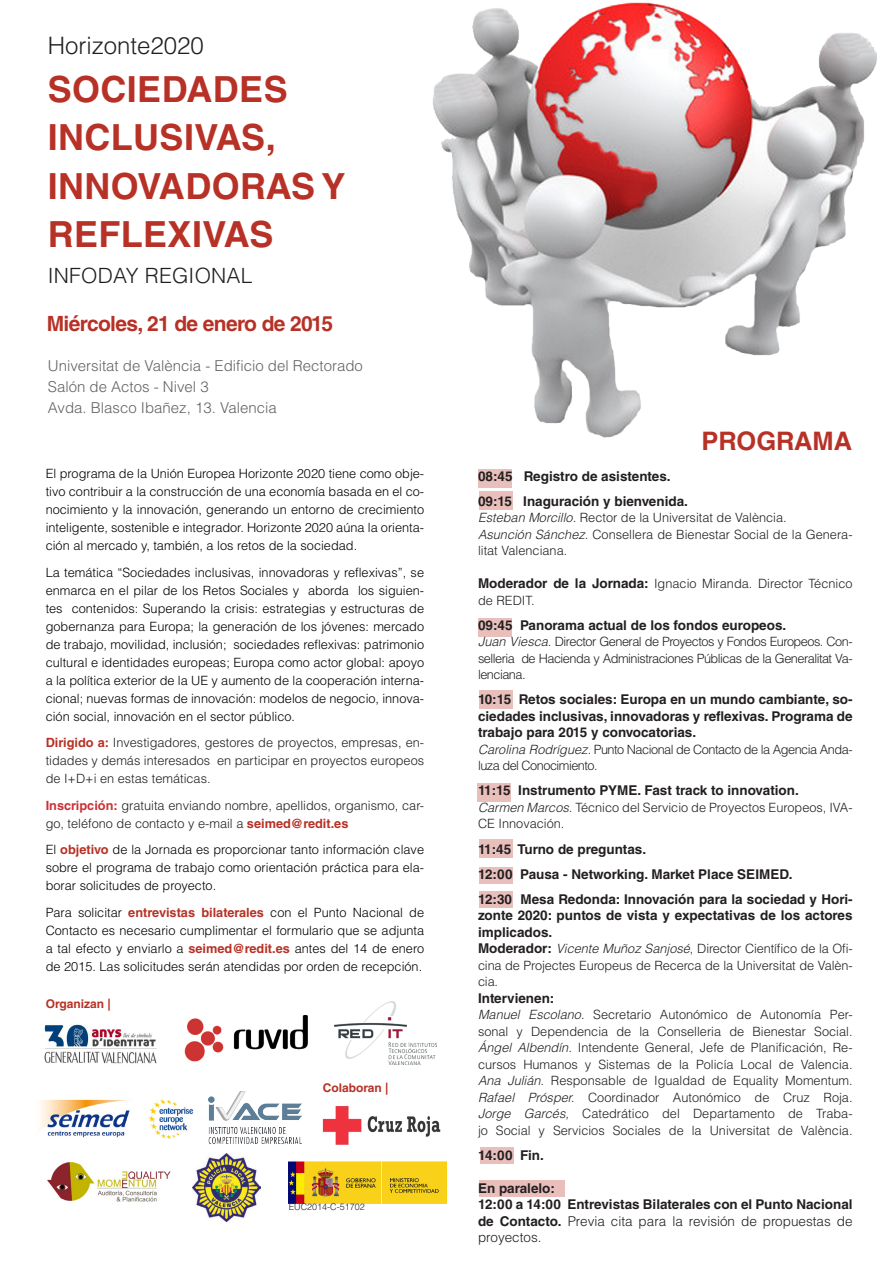
<style>
.page{position:relative;width:893px;height:1263px;background:#fff}
.page>*{position:absolute;margin:0;border:0;box-sizing:border-box;transform-origin:0 0}
.t1{font:700 36px "Helvetica LT Std";letter-spacing:.01em;color:#b73126}
.t2{font:700 25.5px "Helvetica LT Std";color:#b73126}
.t3{font:300 24px "Helvetica LT Std";color:#231f20}
.t4{font:700 21px "Helvetica LT Std";letter-spacing:-.03em;color:#b73126}
.t5{font:300 21px "Helvetica LT Std";letter-spacing:.01em;color:#231f20}
.t6{font:300 15px "Helvetica LT Std";color:#636366}
.t7{font:700 13.5px/16.5px "Helvetica LT Std";color:#231f20;text-align:justify}
.t8{font:300 12.75px/16.5px "Helvetica LT Std";color:#231f20}
.t9{font:300 12.75px/18px "Helvetica LT Std";color:#000;text-align:justify}
.t10{font:300 12.75px/16.5px "Helvetica LT Std";letter-spacing:-.04em;color:#231f20}
.t11{font:700 12px "Helvetica LT Std";color:#b73126}
.t12{font:300 9px "Helvetica LT Std";color:#231f20}
.s1{font-weight:700;color:#b73126}
.s2{font-weight:700;color:#ca3136}
.s3{font-style:italic}
.s4{font-weight:700;font-size:13.5px}
.s5{font-weight:300}
</style>
<div class="page">
<div style="left:480px;top:1147px;width:33px;height:17px;background:#e9bfbc"></div>
<div style="left:479px;top:1180px;width:86px;height:17px;background:#e9bfbc"></div>
<div style="left:479px;top:891px;width:33px;height:17px;background:#e9bfbc"></div>
<div style="left:479px;top:867px;width:33px;height:16px;background:#e9bfbc"></div>
<div style="left:479px;top:839px;width:33px;height:19px;background:#e9bfbc"></div>
<div style="left:477px;top:783px;width:33px;height:19px;background:#e9bfbc"></div>
<div style="left:479px;top:690px;width:33px;height:19px;background:#e9bfbc"></div>
<div style="left:478px;top:618px;width:33px;height:18px;background:#e9bfbc"></div>
<div style="left:479px;top:491px;width:33px;height:19px;background:#e9bfbc"></div>
<div style="left:478px;top:469px;width:33px;height:19px;background:#e9bfbc"></div>
<img style="left:433px;top:2px;width:444px;height:436px">
<img style="left:289px;top:1161px;width:157px;height:42px">
<img style="left:44px;top:1024px;width:113px;height:40px">
<img style="left:184px;top:1015px;width:124px;height:47px">
<img style="left:334px;top:1001px;width:103px;height:63px">
<img style="left:40px;top:1099px;width:154px;height:40px">
<img style="left:322px;top:1106px;width:119px;height:39px">
<img style="left:47px;top:1162px;width:124px;height:40px">
<img style="left:192px;top:1153px;width:68px;height:68px">
<img style="left:208px;top:1092px;width:94px;height:53px">
<p class="t3" style="left:48px;top:31px;width:158px">Horizonte2020</p>
<p class="t1" style="left:48px;top:68px;width:241px">SOCIEDADES</p>
<p class="t1" style="left:48px;top:116px;width:229px">INCLUSIVAS,</p>
<p class="t1" style="left:48px;top:164px;width:299px">INNOVADORAS Y</p>
<p class="t1" style="left:48px;top:212px;width:227px">REFLEXIVAS</p>
<p class="t5" style="left:48px;top:262px;width:206px">INFODAY REGIONAL</p>
<p class="t4" style="left:47px;top:310px;width:288px">Miércoles, 21 de enero de 2015</p>
<p class="t6" style="left:48px;top:356px;width:317px">Universitat de València - Edificio del Rectorado</p>
<p class="t6" style="left:48px;top:377px;width:162px">Salón de Actos - Nivel 3</p>
<p class="t6" style="left:48px;top:398px;width:231px">Avda. Blasco Ibañez, 13. Valencia</p>
<p class="t9" style="left:46px;top:464px;width:380px">El programa de la Unión Europea Horizonte 2020 tiene como obje&shy;tivo contribuir a la construcción de una economía basada en el co&shy;nocimiento y la innovación, generando un entorno de crecimiento inteligente, sostenible e integrador. Horizonte 2020 aúna la orienta&shy;ción al mercado y, también, a los retos de la sociedad.</p>
<p class="t9" style="left:46px;top:563px;width:380px">La temática “Sociedades inclusivas, innovadoras y reflexivas”, se enmarca en el pilar de los Retos Sociales y aborda los siguien&shy;tes contenidos: Superando la crisis: estrategias y estructuras de gobernanza para Europa; la generación de los jóvenes: mercado de trabajo, movilidad, inclusión; sociedades reflexivas: patrimonio cultural e identidades europeas; Europa como actor global: apoyo a la política exterior de la UE y aumento de la cooperación interna&shy;cional; nuevas formas de innovación: modelos de negocio, innova&shy;ción social, innovación en el sector público.</p>
<p class="t8" style="left:46px;top:733px;width:380px;line-height:18px;text-align:justify"><span class="s1">Dirigido a:</span> Investigadores, gestores de proyectos, empresas, en&shy;tidades y demás interesados en participar en proyectos europeos de I+D+i en estas temáticas.</p>
<p class="t8" style="left:46px;top:796px;width:380px;line-height:18px"><span class="s2">Inscripción:</span> gratuita enviando nombre, apellidos, organismo, car&shy;go, teléfono de contacto y e-mail a <span class="s1">seimed@redit.es</span></p>
<p class="t9" style="left:46px;top:840px;width:380px">El <span class="s1">objetivo</span> de la Jornada es proporcionar tanto información clave sobre el programa de trabajo como orientación práctica para ela&shy;borar solicitudes de proyecto.</p>
<p class="t9" style="left:46px;top:903px;width:380px">Para solicitar <span class="s1">entrevistas bilaterales</span> con el Punto Nacional de Contacto es necesario cumplimentar el formulario que se adjunta a tal efecto y enviarlo a <span class="s1">seimed@redit.es</span> antes del 14 de enero de 2015. Las solicitudes serán atendidas por orden de recepción.</p>
<p class="t11" style="left:46px;top:996px;width:67px">Organizan |</p>
<p class="t11" style="left:323px;top:1080px;width:67px">Colaboran |</p>
<p class="t12" style="left:289px;top:1201px;width:78px">EUC2014-C-51702</p>
<p class="t2" style="left:702px;top:426px;width:152px">PROGRAMA</p>
<p class="t7" style="left:478px;top:468px;width:194px">08:45 Registro de asistentes.</p>
<p class="t7" style="left:478px;top:493px;width:211px">09:15 Inaguración y bienvenida.</p>
<p class="t8" style="left:478px;top:509px;width:310px"><span class="s3">Esteban Morcillo.</span> Rector de la Universitat de València.</p>
<p class="t8" style="left:478px;top:526px;width:376px"><span class="s3">Asunción Sánchez.</span> Consellera de Bienestar Social de la Genera&shy;litat Valenciana.</p>
<p class="t8" style="left:478px;top:575px;width:376px"><span class="s4">Moderador de la Jornada:</span> Ignacio Miranda. Director Técnico de REDIT.</p>
<p class="t7" style="left:478px;top:617px;width:310px">09:45 Panorama actual de los fondos europeos.</p>
<p class="t8" style="left:478px;top:633px;width:376px;text-align:justify"><span class="s3">Juan Viesca.</span> Director General de Proyectos y Fondos Europeos. Con&shy;selleria de Hacienda y Administraciones Públicas de la Generalitat Va&shy;lenciana.</p>
<p class="t7" style="left:478px;top:691px;width:376px">10:15 Retos sociales: Europa en un mundo cambiante, so&shy;ciedades inclusivas, innovadoras y reflexivas. Programa de trabajo para 2015 y convocatorias.</p>
<p class="t10" style="left:478px;top:741px;width:376px"><span class="s3">Carolina Rodríguez</span>. Punto Nacional de Contacto de la Agencia Anda&shy;luza del Conocimiento.</p>
<p class="t7" style="left:478px;top:782px;width:322px">11:15 Instrumento PYME. Fast track to innovation.</p>
<p class="t8" style="left:478px;top:799px;width:376px"><span class="s3">Carmen Marcos.</span> Técnico del Servicio de Proyectos Europeos, IVA-<br>CE Innovación.</p>
<p class="t7" style="left:478px;top:840px;width:170px">11:45 Turno de preguntas.</p>
<p class="t7" style="left:478px;top:865px;width:316px">12:00 Pausa - Networking. Market Place SEIMED.</p>
<p class="t7" style="left:478px;top:890px;width:376px">12:30 Mesa Redonda: Innovación para la sociedad y Hori&shy;zonte 2020: puntos de vista y expectativas de los actores implicados.</p>
<p class="t8" style="left:478px;top:940px;width:376px;text-align:justify"><span class="s4">Moderador:</span> <span class="s3">Vicente Muñoz Sanjosé</span>, Director Científico de la Ofi&shy;cina de Projectes Europeus de Recerca de la Universitat de Valèn&shy;cia.</p>
<p class="t7" style="left:478px;top:989px;width:78px">Intervienen:</p>
<p class="t8" style="left:478px;top:1006px;width:376px"><span class="s3">Manuel Escolano</span>. Secretario Autonómico de Autonomía Per&shy;sonal y Dependencia de la Conselleria de Bienestar Social.</p>
<p class="t8" style="left:478px;top:1039px;width:376px"><span class="s3">Ángel Albendín.</span> Intendente General, Jefe de Planificación, Re&shy;cursos Humanos y Sistemas de la Policía Local de Valencia.</p>
<p class="t8" style="left:478px;top:1072px;width:376px"><span class="s3">Ana Julián.</span> Responsable de Igualdad de Equality Momentum.</p>
<p class="t8" style="left:478px;top:1089px;width:376px"><span class="s3">Rafael Prósper.</span> Coordinador Autonómico de Cruz Roja.</p>
<p class="t8" style="left:478px;top:1105px;width:376px"><span class="s3">Jorge Garcés,</span> Catedrático del Departamento de Traba&shy;jo Social y Servicios Sociales de la Universitat de València.</p>
<p class="t7" style="left:478px;top:1146px;width:67px">14:00 Fin.</p>
<p class="t7" style="left:478px;top:1179px;width:79px">En paralelo:</p>
<p class="t7" style="left:478px;top:1196px;width:376px">12:00 a 14:00 Entrevistas Bilaterales con el Punto Nacional de Contacto. <span class="s5">Previa cita para la revisión de propuestas de proyectos.</span></p>
</div>
